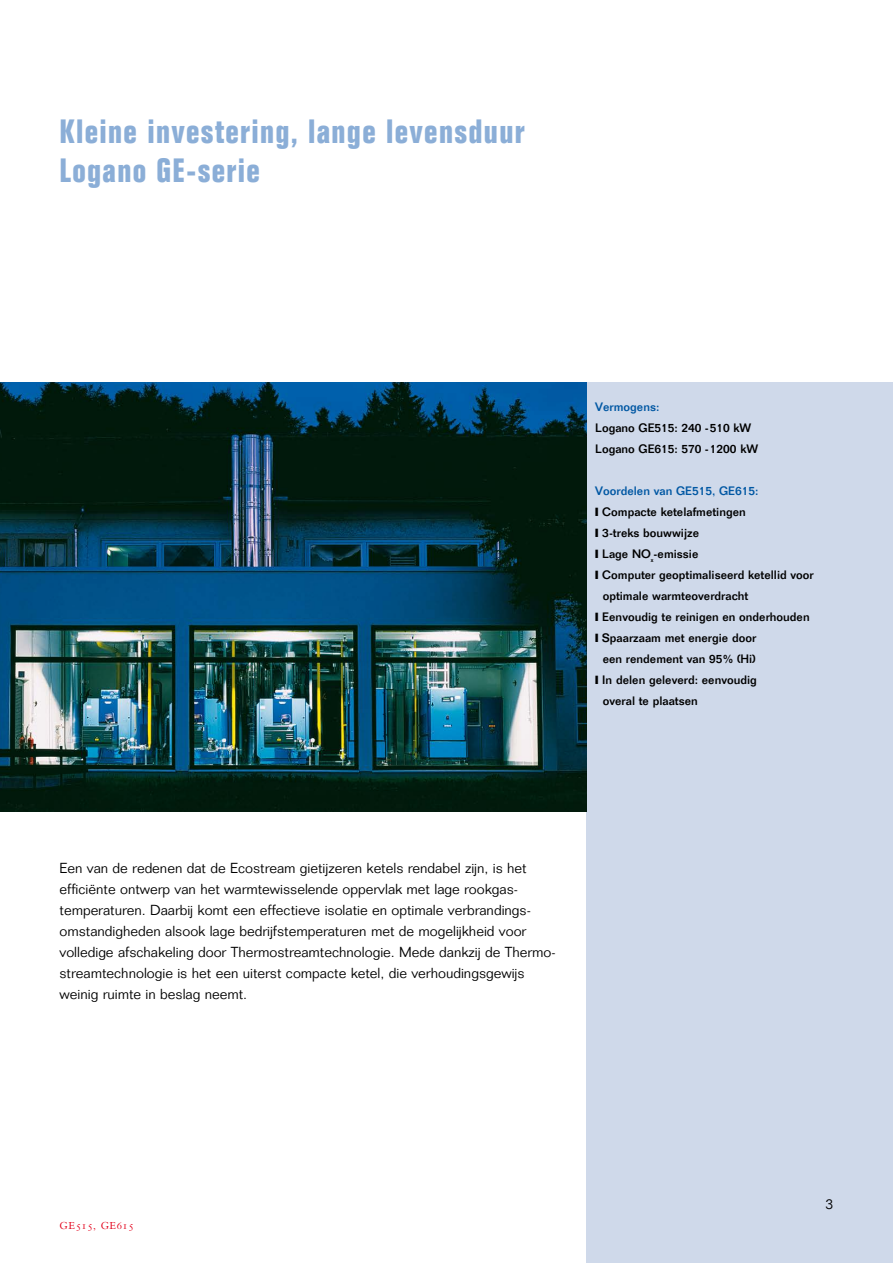
<style>
.page{position:relative;width:893px;height:1263px;background:#fff}
.page>*{position:absolute;margin:0;border:0;box-sizing:border-box;transform-origin:0 0}
.t1{font:700 condensed 33px/39.6px "Folio Std";letter-spacing:.04em;color:#8baed7}
.t2{font:300 14.25px/21px "Folio Std";color:#000}
.t3{font:500 12px/21px "Folio Std";color:#000}
.t4{font:500 12px "Folio Std";color:#0057a3}
.t5{font:11.25px "Bembo SC";letter-spacing:.05em;color:#e2001a}
</style>
<div class="page">
<div style="left:587px;top:383px;width:306px;height:880px;background:#cfd9ea"></div>
<img style="left:0;top:383px;width:587px;height:429px">
<h1 class="t1" style="left:60px;top:112px;width:466px">Kleine investering, lange levensduur<br>Logano GE-serie</h1>
<p class="t4" style="left:595px;top:400px;width:66px">Vermogens:</p>
<p class="t3" style="left:595px;top:417px;width:164px">Logano GE515: 240 - 510 kW<br>Logano GE615: 570 - 1200 kW</p>
<p class="t4" style="left:595px;top:484px;width:165px">Voordelen van GE515, GE615:</p>
<p class="t3" style="left:602px;top:501px;width:213px">Compacte ketelafmetingen<br>3-treks bouwwijze<br>Lage NO<sub>x</sub>-emissie<br>Computer geoptimaliseerd ketellid voor optimale warmteoverdracht<br>Eenvoudig te reinigen en onderhouden<br>Spaarzaam met energie door<br>een rendement van 95% (Hi)<br>In delen geleverd: eenvoudig<br>overal te plaatsen</p>
<p class="t2" style="left:60px;top:858px;width:498px">Een van de redenen dat de Ecostream gietijzeren ketels rendabel zijn, is het efficiënte ontwerp van het warmtewisselende oppervlak met lage rookgas&shy;temperaturen. Daarbij komt een effectieve isolatie en optimale verbrandings&shy;omstandigheden alsook lage bedrijfstemperaturen met de mogelijkheid voor volledige afschakeling door Thermostreamtechnologie. Mede dankzij de Thermo&shy;streamtechnologie is het een uiterst compacte ketel, die verhoudingsgewijs weinig ruimte in beslag neemt.</p>
<p class="t5" style="left:60px;top:1219px;width:76px">GE515, GE615</p>
<p class="t2" style="left:825px;top:1194px;width:9px">3</p>
</div>
